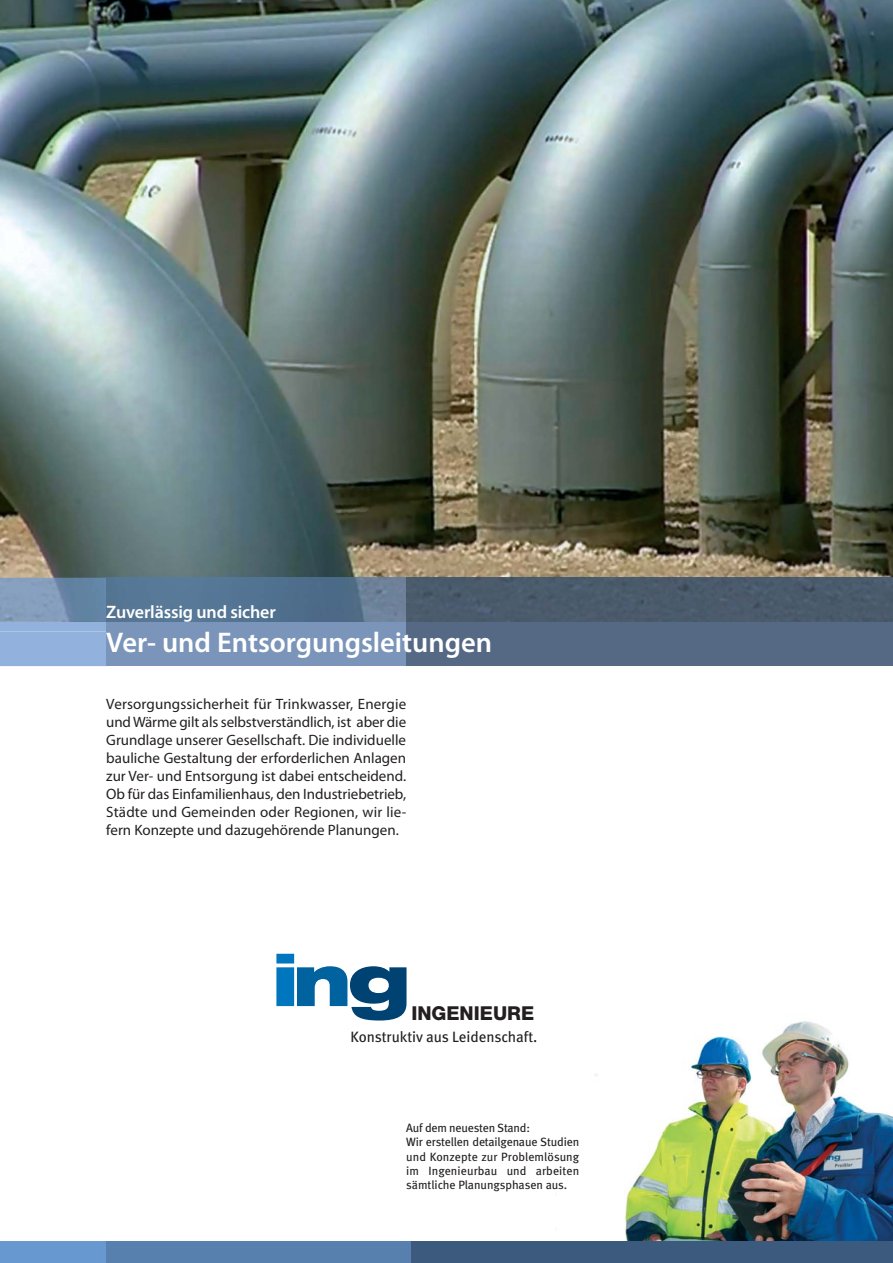
<style>
.page{position:relative;width:893px;height:1263px;background:#fff}
.page>*{position:absolute;margin:0;border:0;box-sizing:border-box;transform-origin:0 0}
.t1{font:600 28.5px "Myriad Pro";color:#fff}
.t2{font:800 19.2px "Helvetica Neue";color:#231f20}
.t3{font:600 18px "Myriad Pro";letter-spacing:-.01em;color:#fff}
.t4{font:15px/18px "Myriad Pro";color:#231f20;text-align:justify}
.t5{font:15px "Meta";color:#231f20}
.t6{font:12px/14.4px "Meta";color:#231f20}
</style>
<div class="page">
<img style="left:556px;top:1021px;width:336px;height:221px">
<img style="left:0;top:0;width:892px;height:578px">
<div style="left:0;top:622px;width:106px;height:44px;background:#92b1dd"></div>
<img style="left:0;top:578px;width:106px;height:44px">
<div style="left:106px;top:622px;width:300px;height:44px;background:#7a95b9"></div>
<img style="left:106px;top:578px;width:786px;height:44px">
<div style="left:406px;top:622px;width:486px;height:44px;background:#556985"></div>
<div style="left:0;top:1242px;width:892px;height:21px;background:#6898d0"></div>
<div style="left:106px;top:1242px;width:305px;height:21px;background:#5880af"></div>
<div style="left:411px;top:1242px;width:481px;height:21px;background:#3c5a7e"></div>
<svg style="left:276px;top:954px;width:130px;height:67px"></svg>
<p class="t3" style="left:106px;top:605px;width:171px">Zuverlässig und sicher</p>
<h1 class="t1" style="left:106px;top:632px;width:387px">Ver- und Entsorgungsleitungen</h1>
<p class="t4" style="left:106px;top:696px;width:302px">Versorgungssicherheit für Trinkwasser, Energie und Wärme gilt als selbstverständlich, ist aber die Grundlage unserer Gesellschaft. Die individuelle bauliche Gestaltung der erforderlichen Anlagen zur Ver- und Entsorgung ist dabei entscheidend.<br>Ob für das Einfamilienhaus, den Industriebetrieb, Städte und Gemeinden oder Regionen, wir lie&shy;fern Konzepte und dazugehörende Planungen.</p>
<p class="t2" style="left:411px;top:1006px;width:124px">INGENIEURE</p>
<p class="t5" style="left:351px;top:1031px;width:188px">Konstruktiv aus Leidenschaft.</p>
<p class="t6" style="left:406px;top:1121px;width:174px">Auf dem neuesten Stand:<br>Wir erstellen detailgenaue Studien und Konzepte zur Problemlösung im Ingenieurbau und arbeiten sämtliche Planungsphasen aus.</p>
</div>
